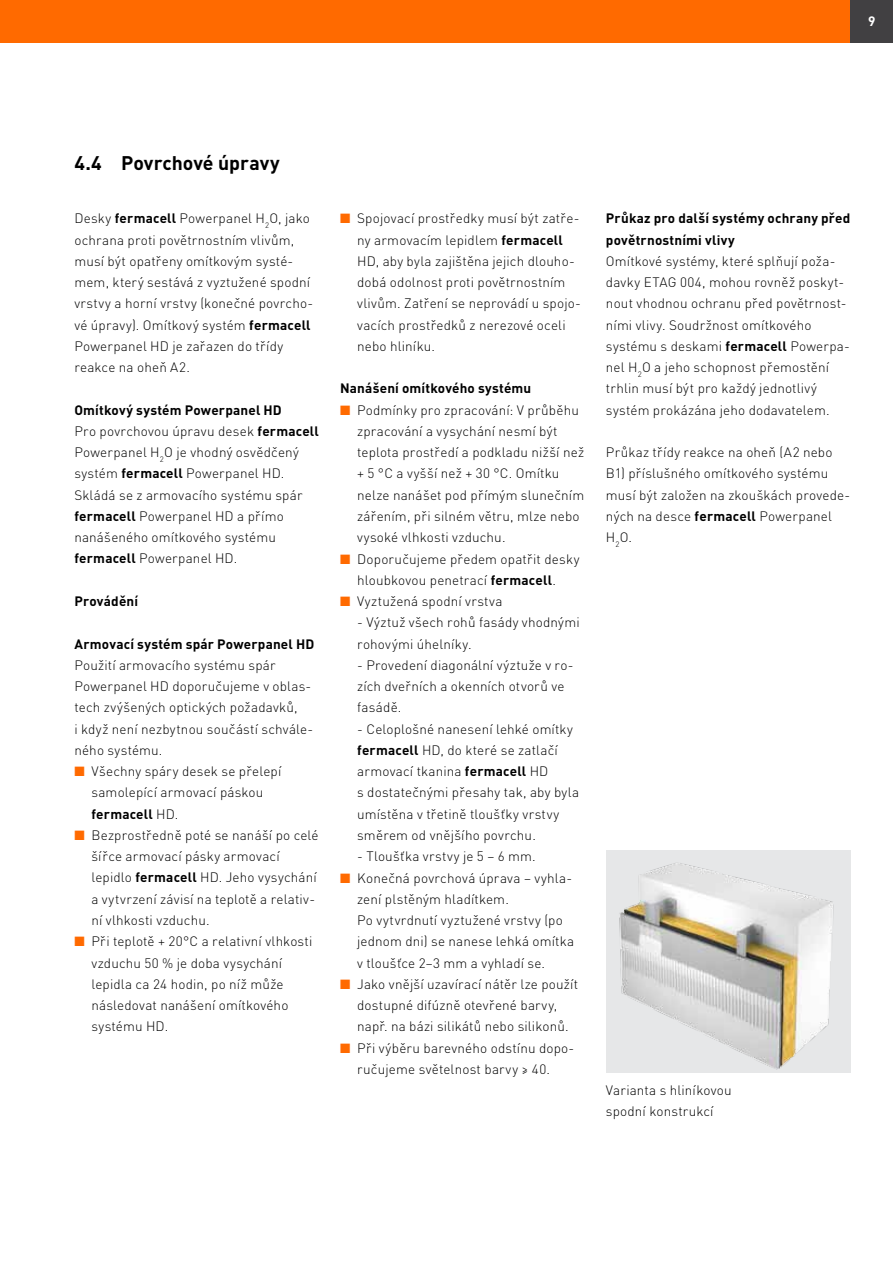
<style>
.page{position:relative;width:893px;height:1263px;background:#fff}
.page>*{position:absolute;margin:0;border:0;box-sizing:border-box;transform-origin:0 0}
.t1{font:700 19.5px "DIN Pro";letter-spacing:-.005em;color:#000}
.t2{font:300 13.5px/21.3px "DIN Pro";letter-spacing:.015em;color:#000}
.t3{font:700 13.5px/21.3px "DIN Pro";letter-spacing:.015em;color:#000}
.t4{font:700 13.5px "DIN Pro";color:#fff}
.s1{font-weight:700}
.s2{color:#ff6a00}
</style>
<div class="page">
<div style="left:606px;top:850px;width:244px;height:223px;background:#e6e7e8"></div>
<img style="left:619px;top:863px;width:215px;height:207px">
<div style="left:0;top:0;width:850px;height:43px;background:#ff6a00"></div>
<div style="left:850px;top:0;width:43px;height:43px;background:#414042"></div>
<p class="t4" style="left:868px;top:12px;width:9px">9</p>
<h1 class="t1" style="left:74px;top:150px;width:207px">4.4 Povrchové úpravy</h1>
<p class="t2" style="left:74px;top:207px;width:240px">Desky <span class="s1">fermacell</span> Powerpanel H<sub>2</sub>O, jako ochrana proti povětrnostním vlivům, musí být opatřeny omítkovým systé&shy;mem, který sestává z vyztužené spodní vrstvy a horní vrstvy (konečné povrcho&shy;vé úpravy). Omítkový systém <span class="s1">fermacell </span>Powerpanel HD je zařazen do třídy reakce na oheň A2.</p>
<p class="t2" style="left:74px;top:399px;width:246px"><span class="s1">Omítkový systém Powerpanel HD<br></span>Pro povrchovou úpravu desek <span class="s1">fermacell<br></span>Powerpanel H<sub>2</sub>O je vhodný osvědčený systém <span class="s1">fermacell</span> Powerpanel HD.<br>Skládá se z armovacího systému spár <span class="s1">fermacell</span> Powerpanel HD a přímo nanášeného omítkového systému <span class="s1">fermacell</span> Powerpanel HD.</p>
<p class="t3" style="left:74px;top:590px;width:65px">Provádění</p>
<p class="t3" style="left:74px;top:632px;width:241px">Armovací systém spár Powerpanel HD</p>
<p class="t2" style="left:74px;top:654px;width:240px">Použití armovacího systému spár<br>Powerpanel HD doporučujeme v oblas&shy;tech zvýšených optických požadavků,<br>i když není nezbytnou součástí schvále&shy;ného systému.</p>
<p class="t2" style="left:91px;top:760px;width:191px;text-indent:-17px"><span class="s2">■</span> Všechny spáry desek se přelepí samolepící armovací páskou <span class="s1">fermacell</span> HD.</p>
<p class="t2" style="left:91px;top:824px;width:229px;text-indent:-17px"><span class="s2">■</span> Bezprostředně poté se nanáší po celé šířce armovací pásky armovací lepidlo <span class="s1">fermacell</span> HD. Jeho vysychání a vytvrzení závisí na teplotě a relativ&shy;ní vlhkosti vzduchu.</p>
<p class="t2" style="left:91px;top:930px;width:222px;text-indent:-17px"><span class="s2">■</span> Při teplotě + 20°C a relativní vlhkosti vzduchu 50 % je doba vysychání lepidla ca 24 hodin, po níž může následovat nanášení omítkového systému HD.</p>
<p class="t2" style="left:357px;top:207px;width:225px;text-indent:-17px"><span class="s2">■</span> Spojovací prostředky musí být zatře&shy;ny armovacím lepidlem <span class="s1">fermacell </span>HD, aby byla zajištěna jejich dlouho&shy;dobá odolnost proti povětrnostním vlivům. Zatření se neprovádí u spojo&shy;vacích prostředků z nerezové oceli nebo hliníku.</p>
<p class="t3" style="left:340px;top:377px;width:193px">Nanášení omítkového systému</p>
<p class="t2" style="left:357px;top:399px;width:229px;text-indent:-17px"><span class="s2">■</span> Podmínky pro zpracování: V průběhu zpracování a vysychání nesmí být teplota prostředí a podkladu nižší než + 5 °C a vyšší než + 30 °C. Omítku nelze nanášet pod přímým slunečním zářením, při silném větru, mlze nebo vysoké vlhkosti vzduchu.</p>
<p class="t2" style="left:340px;top:547px;width:241px;text-align:center"><span class="s2">■</span> Doporučujeme předem opatřit desky hloubkovou penetrací <span class="s1">fermacell</span>.</p>
<p class="t2" style="left:340px;top:590px;width:164px"><span class="s2">■</span> Vyztužená spodní vrstva</p>
<p class="t2" style="left:357px;top:611px;width:224px">- Výztuž všech rohů fasády vhodnými rohovými úhelníky.</p>
<p class="t2" style="left:357px;top:654px;width:218px">- Provedení diagonální výztuže v ro&shy;zích dveřních a okenních otvorů ve fasádě.</p>
<p class="t2" style="left:357px;top:718px;width:223px">- Celoplošné nanesení lehké omítky <span class="s1">fermacell</span> HD, do které se zatlačí armovací tkanina <span class="s1">fermacell</span> HD<br>s dostatečnými přesahy tak, aby byla umístěna v třetině tloušťky vrstvy směrem od vnějšího povrchu.</p>
<p class="t2" style="left:357px;top:845px;width:180px">- Tloušťka vrstvy je 5 – 6 mm.</p>
<p class="t2" style="left:357px;top:866px;width:218px;text-indent:-17px"><span class="s2">■</span> Konečná povrchová úprava – vyhla&shy;zení plstěným hladítkem.<br>Po vytvrdnutí vyztužené vrstvy (po jednom dni) se nanese lehká omítka v tloušťce 2–3 mm a vyhladí se.</p>
<p class="t2" style="left:340px;top:973px;width:239px;text-align:center"><span class="s2">■</span> Jako vnější uzavírací nátěr lze použít dostupné difúzně otevřené barvy,<br>např. na bázi silikátů nebo silikonů.</p>
<p class="t2" style="left:340px;top:1036px;width:236px;text-align:center"><span class="s2">■</span> Při výběru barevného odstínu dopo&shy;ručujeme světelnost barvy ≥ 40.</p>
<p class="t3" style="left:606px;top:207px;width:246px">Průkaz pro další systémy ochrany před povětrnostními vlivy</p>
<p class="t2" style="left:606px;top:250px;width:245px">Omítkové systémy, které splňují poža&shy;davky ETAG 004, mohou rovněž poskyt&shy;nout vhodnou ochranu před povětrnost&shy;ními vlivy. Soudržnost omítkového systému s deskami <span class="s1">fermacell</span> Powerpa&shy;nel H<sub>2</sub>O a jeho schopnost přemostění trhlin musí být pro každý jednotlivý systém prokázána jeho dodavatelem.</p>
<p class="t2" style="left:606px;top:441px;width:246px">Průkaz třídy reakce na oheň (A2 nebo<br>B1) příslušného omítkového systému musí být založen na zkouškách provede&shy;ných na desce <span class="s1">fermacell</span> Powerpanel<br>H<sub>2</sub>O.</p>
<p class="t2" style="left:606px;top:1079px;width:127px">Varianta s hliníkovou spodní konstrukcí</p>
</div>
